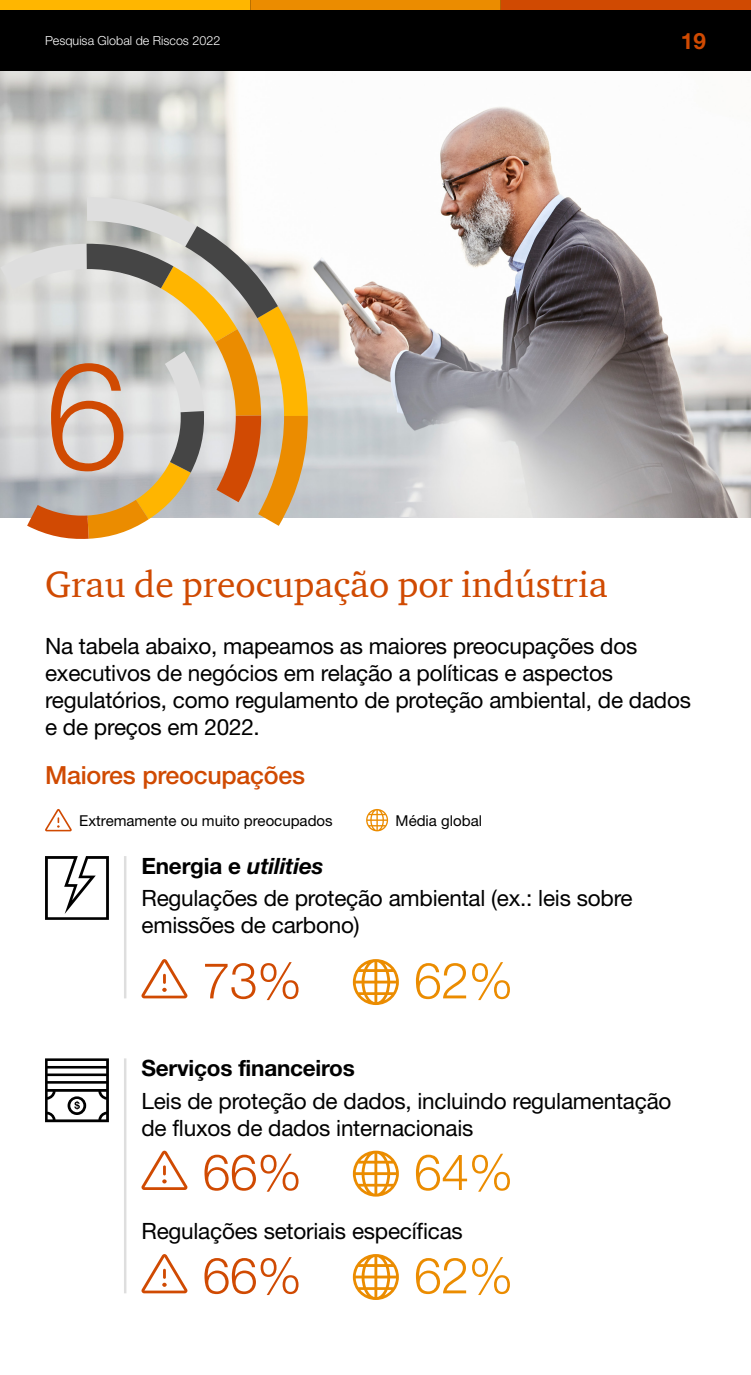
<style>
.page{position:relative;width:751px;height:1375px;background:#fff}
.page>*{position:absolute;margin:0;border:0;box-sizing:border-box;transform-origin:0 0}
.t1{font:300 150px "Helvetica Neue";color:#d04a02}
.t2{font:300 50px/103.4px "Helvetica Neue";color:#d04a02}
.t3{font:300 50px/103.4px "Helvetica Neue";color:#eb8c00}
.t4{font:37.5px "ITC Charter Com";color:#d04a02}
.t5{font:500 25px "Helvetica Neue";letter-spacing:-.01em;color:#d04a02}
.t6{font:22.5px/27px "Helvetica Neue";letter-spacing:-.01em;color:#000}
.t7{font:700 22.5px "Helvetica Neue";letter-spacing:-.01em;color:#000}
.t8{font:italic 700 22.5px "Helvetica Neue";letter-spacing:-.01em;color:#000}
.t9{font:700 22.5px "Helvetica Neue";color:#d04a02}
.t10{font:15px "Helvetica Neue";color:#000}
.t11{font:300 12.5px "Helvetica Neue";color:#fff}
.s1{font-style:normal}
</style>
<div class="page">
<img style="left:0;top:71px;width:750px;height:446px">
<svg style="left:0;top:197px;width:308px;height:342px"></svg>
<hr style="left:124px;top:856px;width:2px;height:142px;background:#dedede">
<hr style="left:124px;top:1058px;width:2px;height:235px;background:#dedede">
<svg style="left:141px;top:959px;width:47px;height:39px"></svg>
<svg style="left:141px;top:1151px;width:47px;height:39px"></svg>
<svg style="left:141px;top:1254px;width:47px;height:39px"></svg>
<svg style="left:352px;top:959px;width:46px;height:46px"></svg>
<svg style="left:352px;top:1151px;width:46px;height:46px"></svg>
<svg style="left:352px;top:1254px;width:46px;height:46px"></svg>
<svg style="left:45px;top:809px;width:27px;height:22px"></svg>
<svg style="left:366px;top:809px;width:22px;height:22px"></svg>
<svg style="left:45px;top:856px;width:64px;height:64px"></svg>
<svg style="left:45px;top:1058px;width:64px;height:64px"></svg>
<div style="left:0;top:0;width:750px;height:71px;background:#000"></div>
<div style="left:0;top:0;width:250px;height:10px;background:#ffb600"></div>
<div style="left:500px;top:0;width:250px;height:10px;background:#d04a02"></div>
<div style="left:250px;top:0;width:250px;height:10px;background:#eb8c00"></div>
<p class="t11" style="left:45px;top:33px;width:177px">Pesquisa Global de Riscos 2022</p>
<p class="t9" style="left:680px;top:27px;width:27px">19</p>
<h1 class="t1" style="left:45px;top:324px;width:85px">6</h1>
<h3 class="t4" style="left:45px;top:561px;width:563px">Grau de preocupação por indústria</h3>
<p class="t6" style="left:45px;top:632px;width:647px">Na tabela abaixo, mapeamos as maiores preocupações dos executivos de negócios em relação a políticas e aspectos regulatórios, como regulamento de proteção ambiental, de dados e de preços em 2022.</p>
<p class="t5" style="left:45px;top:760px;width:261px">Maiores preocupações</p>
<p class="t10" style="left:79px;top:812px;width:255px">Extremamente ou muito preocupados</p>
<p class="t10" style="left:395px;top:812px;width:88px">Média global</p>
<p class="t8" style="left:141px;top:852px;width:183px"><span class="s1">Energia e</span> utilities</p>
<p class="t6" style="left:141px;top:885px;width:492px">Regulações de proteção ambiental (ex.: leis sobre emissões de carbono)</p>
<h2 class="t2" style="left:202px;top:928px;width:101px">73%</h2>
<p class="t7" style="left:141px;top:1054px;width:215px">Serviços financeiros</p>
<h2 class="t3" style="left:413px;top:928px;width:101px">62%</h2>
<p class="t6" style="left:141px;top:1087px;width:531px">Leis de proteção de dados, incluindo regulamentação de fluxos de dados internacionais</p>
<h2 class="t2" style="left:202px;top:1119px;width:101px">66%<br>66%</h2>
<h2 class="t3" style="left:413px;top:1119px;width:101px">64%<br>62%</h2>
<p class="t6" style="left:141px;top:1217px;width:322px">Regulações setoriais específicas</p>
</div>
